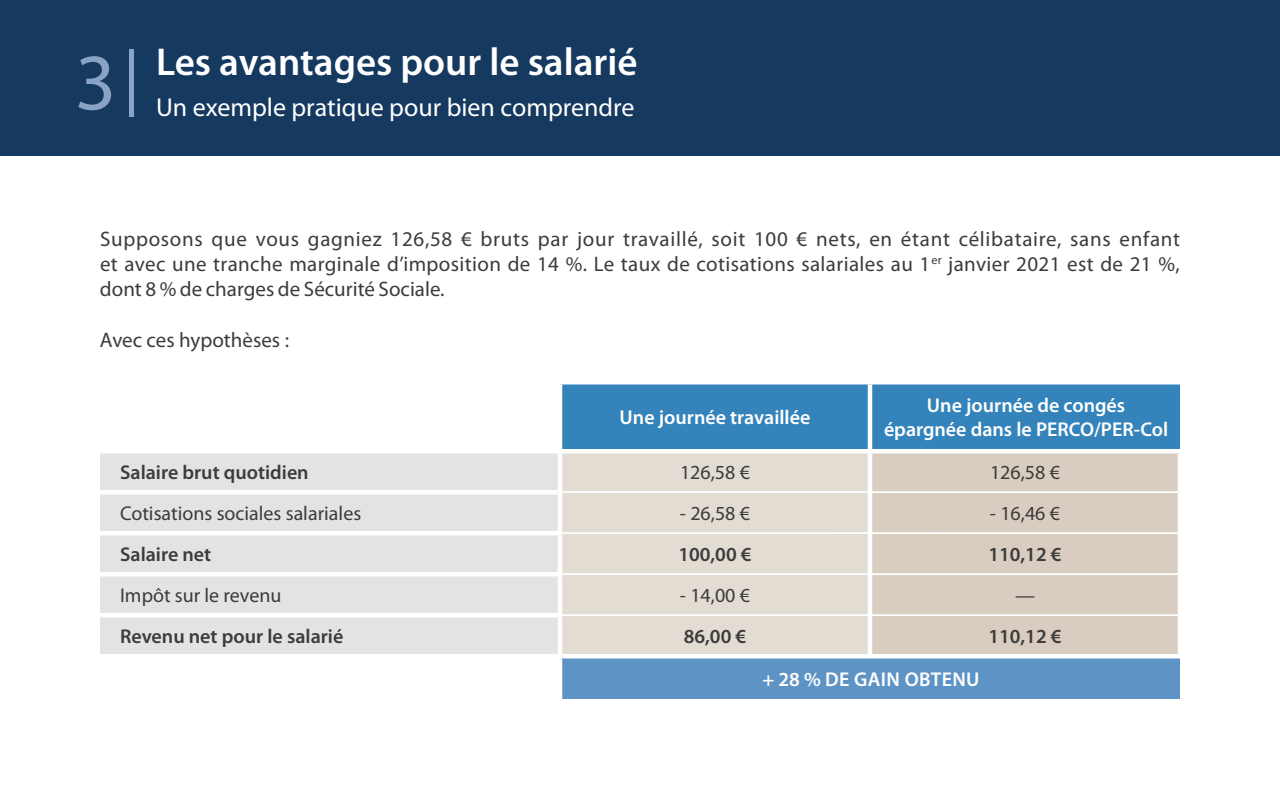
<style>
.page{position:relative;width:1280px;height:800px;background:#fff}
.page>*{position:absolute;margin:0;border:0;box-sizing:border-box;transform-origin:0 0}
.t1{font:80.6px "Myriad Pro";color:#89a3c5}
.t2{font:600 39px "Myriad Pro";color:#fff}
.t3{font:26px "Myriad Pro";color:#fff}
.t4{font:21px/25.2px "Myriad Pro";color:#3c3c3b;text-align:justify}
.t5{font:20px "Myriad Pro";color:#3c3c3b}
.t6{font:600 20px "Myriad Pro";color:#3c3c3b}
.t7{font:600 20px/24px "Myriad Pro";color:#fff;text-align:center}
.t8{font:600 20px "Myriad Pro";letter-spacing:.02em;color:#fff}
</style>
<div class="page">
<div style="left:0;top:0;width:1280px;height:156px;background:#163960"></div>
<div style="left:129px;top:49px;width:5px;height:68px;background:#89a3c5"></div>
<div style="left:562px;top:384px;width:618px;height:65px;background:#3484bb"></div>
<div style="left:100px;top:454px;width:458px;height:200px;background:#e3e3e3"></div>
<div style="left:562px;top:454px;width:306px;height:200px;background:#e3dcd3"></div>
<div style="left:872px;top:454px;width:306px;height:200px;background:#d8cdc0"></div>
<div style="left:560px;top:656px;width:620px;height:45px;background:#5d94c5"></div>
<div style="left:100px;top:531px;width:462px;height:5px;background:#fff"></div>
<hr style="left:100px;top:572px;width:462px;height:4px;background:#fff">
<div style="left:100px;top:613px;width:462px;height:5px;background:#fff"></div>
<hr style="left:100px;top:654px;width:462px;height:4px;background:#fff">
<hr style="left:100px;top:490px;width:458px;height:4px;background:#fff">
<hr style="left:558px;top:658px;width:4px;height:41px;background:#fff">
<hr style="left:868px;top:384px;width:4px;height:65px;background:#fff">
<div style="left:558px;top:699px;width:312px;height:5px;background:#fff"></div>
<div style="left:870px;top:699px;width:310px;height:5px;background:#fff"></div>
<svg style="left:562px;top:492px;width:616px;height:1px"></svg>
<svg style="left:562px;top:533px;width:616px;height:1px"></svg>
<svg style="left:562px;top:574px;width:616px;height:1px"></svg>
<svg style="left:562px;top:615px;width:616px;height:1px"></svg>
<hr style="left:562px;top:654px;width:308px;height:4px;background:#fff">
<hr style="left:870px;top:654px;width:312px;height:4px;background:#fff">
<h1 class="t1" style="left:75px;top:33px;width:43px">3</h1>
<h2 class="t2" style="left:156px;top:41px;width:483px">Les avantages pour le salarié</h2>
<p class="t3" style="left:156px;top:91px;width:480px">Un exemple pratique pour bien comprendre</p>
<p class="t4" style="left:100px;top:226px;width:1082px">Supposons que vous gagniez 126,58 € bruts par jour travaillé, soit 100 € nets, en étant célibataire, sans enfant et avec une tranche marginale d’imposition de 14 %. Le taux de cotisations salariales au 1<sup>er</sup> janvier 2021 est de 21 %, dont 8 % de charges de Sécurité Sociale.</p>
<p class="t4" style="left:100px;top:327px;width:191px">Avec ces hypothèses :</p>
<p class="t7" style="left:620px;top:406px;width:192px">Une journée travaillée</p>
<p class="t7" style="left:884px;top:394px;width:286px">Une journée de congés épargnée dans le PERCO/PER-Col</p>
<p class="t6" style="left:120px;top:461px;width:190px">Salaire brut quotidien</p>
<p class="t5" style="left:680px;top:460px;width:71px">126,58 €</p>
<p class="t5" style="left:990px;top:460px;width:71px">126,58 €</p>
<p class="t5" style="left:120px;top:501px;width:243px">Cotisations sociales salariales</p>
<p class="t5" style="left:680px;top:501px;width:72px">- 26,58 €</p>
<p class="t5" style="left:990px;top:501px;width:72px">- 16,46 €</p>
<p class="t6" style="left:120px;top:543px;width:93px">Salaire net</p>
<p class="t6" style="left:678px;top:543px;width:75px">100,00 €</p>
<p class="t6" style="left:988px;top:543px;width:75px">110,12 €</p>
<p class="t5" style="left:120px;top:583px;width:163px">Impôt sur le revenu</p>
<p class="t5" style="left:680px;top:583px;width:72px">- 14,00 €</p>
<p class="t5" style="left:1015px;top:583px;width:21px">—</p>
<p class="t6" style="left:120px;top:625px;width:225px">Revenu net pour le salarié</p>
<p class="t6" style="left:684px;top:625px;width:64px">86,00 €</p>
<p class="t6" style="left:988px;top:625px;width:75px">110,12 €</p>
<p class="t8" style="left:762px;top:668px;width:219px">+ 28 % DE GAIN OBTENU</p>
</div>
